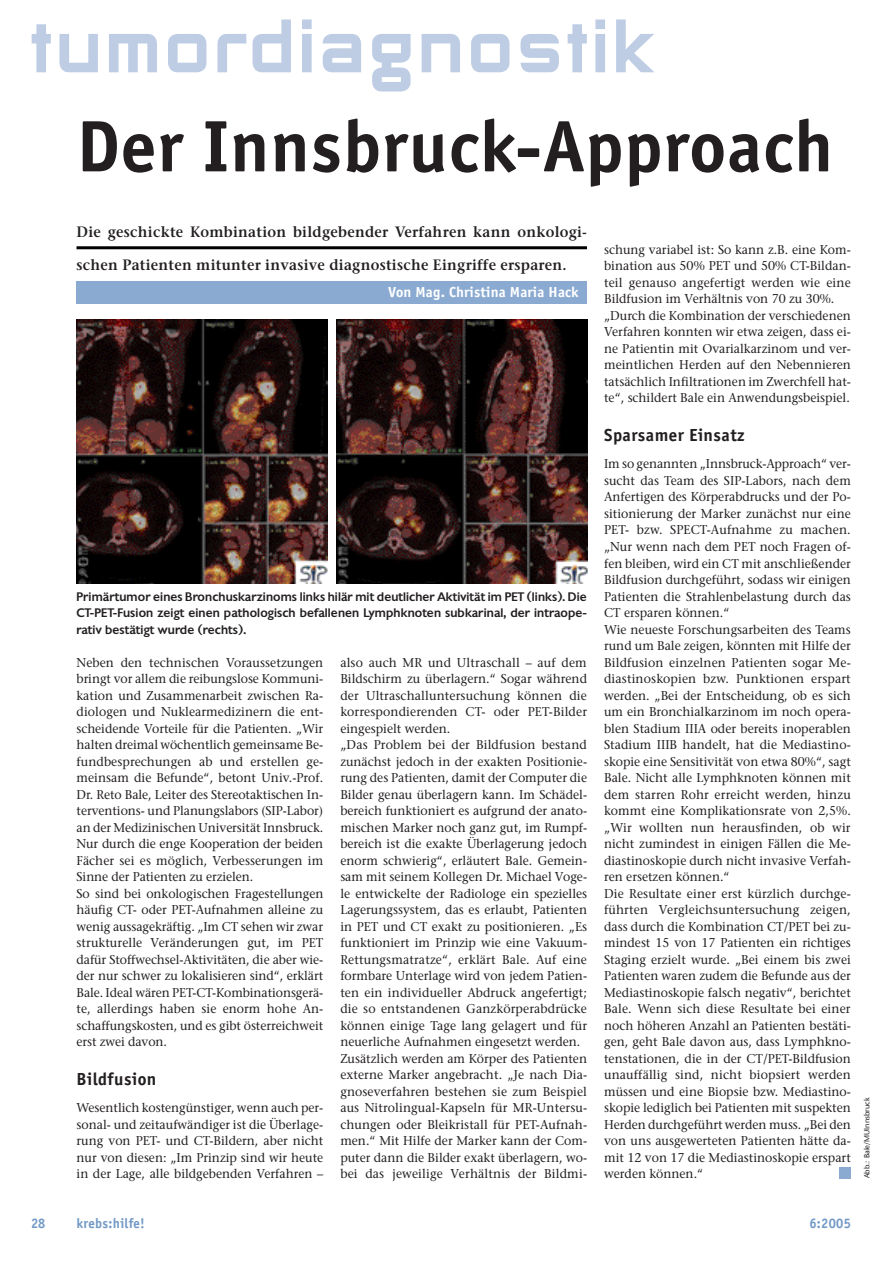
<style>
.page{position:relative;width:893px;height:1262px;background:#fff}
.page>*{position:absolute;margin:0;border:0;box-sizing:border-box;transform-origin:0 0}
.t1{font:900 96px "Neeskens";letter-spacing:.015em;color:#becde4}
.t2{font:700 75px "Officina Sans";letter-spacing:.015em;color:#231f20}
.t3{font:700 18px "Officina Sans";letter-spacing:.025em;color:#231f20}
.t4{font:600 15px "Stone Serif";letter-spacing:.02em;color:#231f20;scale:.95 1}
.t5{font:700 15px "Officina Sans";letter-spacing:.015em;color:#fff}
.t6{font:700 14.25px "Officina Sans";letter-spacing:.025em;color:#7299c6;scale:.96 1}
.t7{font:12.75px/16.5px "Stone Serif";color:#231f20;scale:.96 1}
.t8{font:500 12px/16.5px "Chantilly";letter-spacing:.01em;color:#231f20;text-align:justify}
.t9{font:7.5px "Stone Sans";color:#231f20}
</style>
<div class="page">
<div style="left:839px;top:1166px;width:11px;height:12px;background:#8baad1"></div>
<img style="left:77px;top:320px;width:250px;height:264px">
<img style="left:336px;top:320px;width:251px;height:264px">
<div style="left:77px;top:281px;width:510px;height:22px;background:#8baad1"></div>
<hr style="left:76px;top:246px;width:511px;height:3px;background:#000">
<h1 class="t1" style="left:34px;top:-17px;width:628px">tumordiagnostik</h1>
<h2 class="t2" style="left:77px;top:117px;width:757px">Der Innsbruck-Approach</h2>
<p class="t4" style="left:77px;top:226px;width:539px">Die geschickte Kombination bildgebender Verfahren kann onkologi-</p>
<p class="t4" style="left:77px;top:259px;width:517px">schen Patienten mitunter invasive diagnostische Eingriffe ersparen.</p>
<p class="t5" style="left:388px;top:286px;width:191px">Von Mag. Christina Maria Hack</p>
<p class="t8" style="left:77px;top:589px;width:512px">Primärtumor eines Bronchuskarzinoms links hilär mit deutlicher Aktivität im PET (links). Die CT-PET-Fusion zeigt einen pathologisch befallenen Lymphknoten subkarinal, der intraope&shy;rativ bestätigt wurde (rechts).</p>
<p class="t7" style="left:77px;top:655px;width:259px">Neben den technischen Voraussetzungen bringt vor allem die reibungslose Kommuni&shy;kation und Zusammenarbeit zwischen Ra&shy;diologen und Nuklearmedizinern die ent&shy;scheidende Vorteile für die Patienten. „Wir halten dreimal wöchentlich gemeinsame Be&shy;fundbesprechungen ab und erstellen ge&shy;meinsam die Befunde“, betont Univ.-Prof.<br>Dr. Reto Bale, Leiter des Stereotaktischen In&shy;terventions- und Planungslabors (SIP-Labor) an der Medizinischen Universität Innsbruck.<br>Nur durch die enge Kooperation der beiden Fächer sei es möglich, Verbesserungen im Sinne der Patienten zu erzielen.<br>So sind bei onkologischen Fragestellungen häufig CT- oder PET-Aufnahmen alleine zu wenig aussagekräftig. „Im CT sehen wir zwar strukturelle Veränderungen gut, im PET dafür Stoffwechsel-Aktivitäten, die aber wie&shy;der nur schwer zu lokalisieren sind“, erklärt Bale. Ideal wären PET-CT-Kombinationsgerä&shy;te, allerdings haben sie enorm hohe An&shy;schaffungskosten, und es gibt österreichweit erst zwei davon.</p>
<h3 class="t3" style="left:77px;top:1072px;width:81px">Bildfusion</h3>
<p class="t7" style="left:77px;top:1100px;width:258px;text-align:justify">Wesentlich kostengünstiger, wenn auch per&shy;sonal- und zeitaufwändiger ist die Überlage&shy;rung von PET- und CT-Bildern, aber nicht nur von diesen: „Im Prinzip sind wir heute in der Lage, alle bildgebenden Verfahren –</p>
<p class="t7" style="left:340px;top:655px;width:259px">also auch MR und Ultraschall – auf dem Bildschirm zu überlagern.“ Sogar während der Ultraschalluntersuchung können die korrespondierenden CT- oder PET-Bilder eingespielt werden.<br>„Das Problem bei der Bildfusion bestand zunächst jedoch in der exakten Positionie&shy;rung des Patienten, damit der Computer die Bilder genau überlagern kann. Im Schädel&shy;bereich funktioniert es aufgrund der anato&shy;mischen Marker noch ganz gut, im Rumpf&shy;bereich ist die exakte Überlagerung jedoch enorm schwierig“, erläutert Bale. Gemein&shy;sam mit seinem Kollegen Dr. Michael Voge&shy;le entwickelte der Radiologe ein spezielles Lagerungssystem, das es erlaubt, Patienten in PET und CT exakt zu positionieren. „Es funktioniert im Prinzip wie eine Vakuum-Rettungsmatratze“, erklärt Bale. Auf eine formbare Unterlage wird von jedem Patien&shy;ten ein individueller Abdruck angefertigt; die so entstandenen Ganzkörperabdrücke können einige Tage lang gelagert und für neuerliche Aufnahmen eingesetzt werden.<br>Zusätzlich werden am Körper des Patienten externe Marker angebracht. „Je nach Dia&shy;gnoseverfahren bestehen sie zum Beispiel aus Nitrolingual-Kapseln für MR-Untersu&shy;chungen oder Bleikristall für PET-Aufnah&shy;men.“ Mit Hilfe der Marker kann der Com&shy;puter dann die Bilder exakt überlagern, wo&shy;bei das jeweilige Verhältnis der Bildmi-</p>
<p class="t7" style="left:604px;top:242px;width:258px">schung variabel ist: So kann z.B. eine Kom&shy;bination aus 50% PET und 50% CT-Bildan&shy;teil genauso angefertigt werden wie eine Bildfusion im Verhältnis von 70 zu 30%. „Durch die Kombination der verschiedenen Verfahren konnten wir etwa zeigen, dass ei&shy;ne Patientin mit Ovarialkarzinom und ver&shy;meintlichen Herden auf den Nebennieren tatsächlich Infiltrationen im Zwerchfell hat&shy;te“, schildert Bale ein Anwendungsbeispiel.</p>
<h3 class="t3" style="left:604px;top:428px;width:142px">Sparsamer Einsatz</h3>
<p class="t7" style="left:604px;top:457px;width:259px">Im so genannten „Innsbruck-Approach“ ver&shy;sucht das Team des SIP-Labors, nach dem Anfertigen des Körperabdrucks und der Po&shy;sitionierung der Marker zunächst nur eine PET- bzw. SPECT-Aufnahme zu machen. „Nur wenn nach dem PET noch Fragen of&shy;fen bleiben, wird ein CT mit anschließender Bildfusion durchgeführt, sodass wir einigen Patienten die Strahlenbelastung durch das CT ersparen können.“<br>Wie neueste Forschungsarbeiten des Teams rund um Bale zeigen, könnten mit Hilfe der Bildfusion einzelnen Patienten sogar Me&shy;diastinoskopien bzw. Punktionen erspart werden. „Bei der Entscheidung, ob es sich um ein Bronchialkarzinom im noch opera&shy;blen Stadium IIIA oder bereits inoperablen Stadium IIIB handelt, hat die Mediastino&shy;skopie eine Sensitivität von etwa 80%“, sagt Bale. Nicht alle Lymphknoten können mit dem starren Rohr erreicht werden, hinzu kommt eine Komplikationsrate von 2,5%. „Wir wollten nun herausfinden, ob wir nicht zumindest in einigen Fällen die Me&shy;diastinoskopie durch nicht invasive Verfah&shy;ren ersetzen können.“<br>Die Resultate einer erst kürzlich durchge&shy;führten Vergleichsuntersuchung zeigen, dass durch die Kombination CT/PET bei zu&shy;mindest 15 von 17 Patienten ein richtiges Staging erzielt wurde. „Bei einem bis zwei Patienten waren zudem die Befunde aus der Mediastinoskopie falsch negativ“, berichtet Bale. Wenn sich diese Resultate bei einer noch höheren Anzahl an Patienten bestäti&shy;gen, geht Bale davon aus, dass Lymphkno&shy;tenstationen, die in der CT/PET-Bildfusion unauffällig sind, nicht biopsiert werden müssen und eine Biopsie bzw. Mediastino&shy;skopie lediglich bei Patienten mit suspekten Herden durchgeführt werden muss. „Bei den von uns ausgewerteten Patienten hätte da&shy;mit 12 von 17 die Mediastinoskopie erspart werden können.“</p>
<p class="t9" style="left:863px;top:1178px;width:82px;rotate:-90deg">Abb.: Bale/MUInnsbruck</p>
<p class="t6" style="left:31px;top:1217px;width:16px">28</p>
<p class="t6" style="left:77px;top:1217px;width:73px">krebs:hilfe!</p>
<p class="t6" style="left:809px;top:1217px;width:45px">6:2005</p>
</div>
